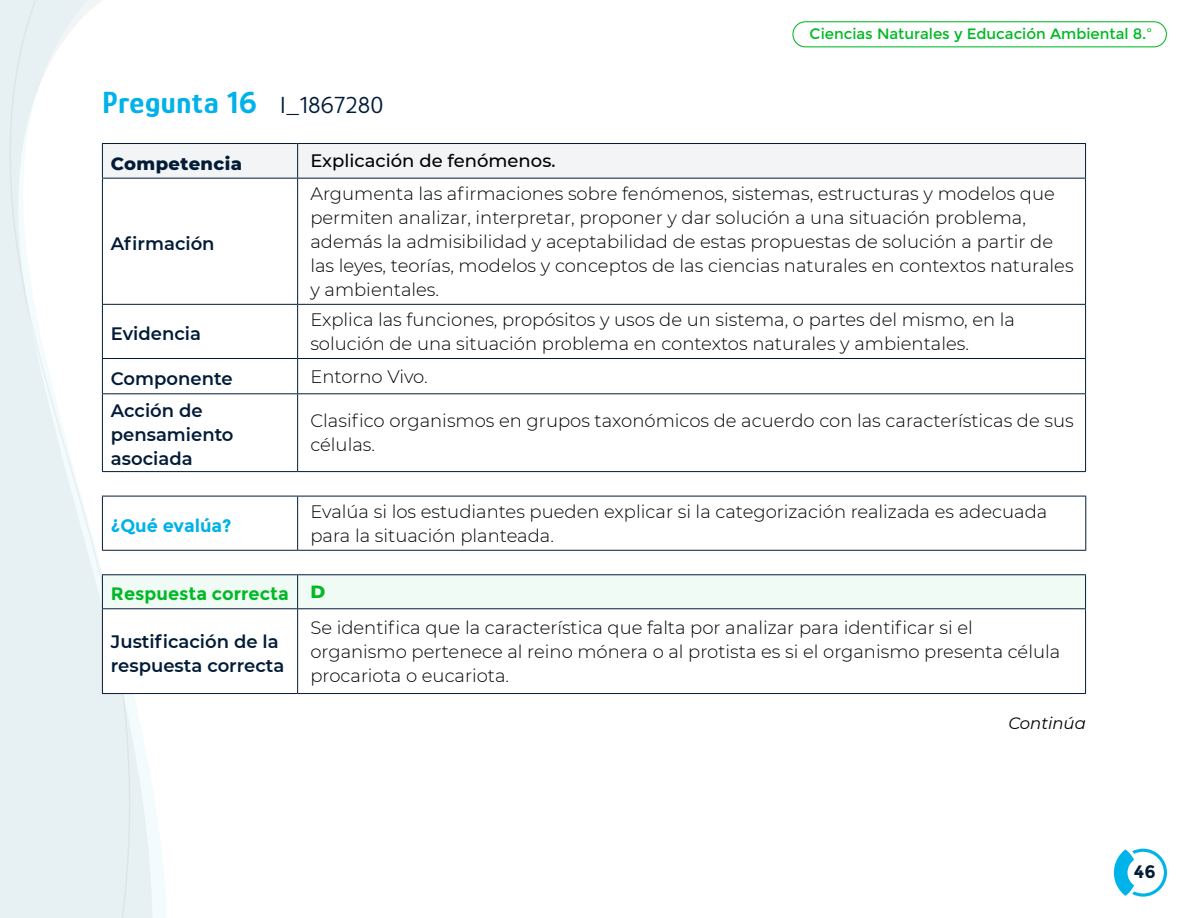
<style>
.page{position:relative;width:1188px;height:918px;background:#fff}
.page>*{position:absolute;margin:0;border:0;box-sizing:border-box;transform-origin:0 0}
.Subtítulos{font:700 31.5px "Glory";letter-spacing:.02em;color:#00b2e9}
.Texto_especificacion{font:300 18px/24px "Montserrat";color:#000}
.Encabezado_especific{font:600 18px/24px "Montserrat";color:#021c38}
.Texto_especificacion-2{font:500 18px "Montserrat";color:#000}
.Encabezado_especific-2{font:700 18px "Montserrat";color:#00b924}
.Encabezado_especific-3{font:800 18px "Montserrat";letter-spacing:.02em;color:#021c38}
.Encabezado_especific-4{font:700 18px "Montserrat";color:#00b2e9}
.t1{font:700 18px "Montserrat";color:#021c38}
.Texto_especificacion-3{font:800 18px "Montserrat";color:#00b924}
.Continúa{font:italic 16.5px "Montserrat";color:#000}
.t2{font:15px "Montserrat";color:#00b924}
.s1{font-weight:400;font-size:24px;color:#021c38}
</style>
<div class="page">
<svg style="left:1114px;top:849px;width:53px;height:48px"></svg>
<svg style="left:152px;top:472px;width:16px;height:446px"></svg>
<svg style="left:0;top:0;width:152px;height:918px;fill:#e7f0f3"></svg>
<svg style="left:9px;top:0;width:121px;height:918px"></svg>
<div style="left:792px;top:21px;width:375px;height:26px;border:1px solid #00b924;border-radius:13px"></div>
<div style="left:103px;top:144px;width:982px;height:34px;background:#f3f4f5"></div>
<svg style="left:103px;top:179px;width:194px;height:292px"></svg>
<hr style="left:102px;top:143px;width:196px;height:1px;background:#021c38">
<hr style="left:102px;top:144px;width:1px;height:34px;background:#021c38">
<hr style="left:298px;top:143px;width:788px;height:1px;background:#021c38">
<hr style="left:297px;top:144px;width:1px;height:34px;background:#021c38">
<hr style="left:1085px;top:144px;width:1px;height:34px;background:#021c38">
<hr style="left:102px;top:178px;width:196px;height:1px;background:#021c38">
<hr style="left:102px;top:179px;width:1px;height:125px;background:#021c38">
<hr style="left:298px;top:178px;width:788px;height:1px;background:#021c38">
<hr style="left:297px;top:179px;width:1px;height:125px;background:#021c38">
<hr style="left:1085px;top:179px;width:1px;height:125px;background:#021c38">
<hr style="left:102px;top:304px;width:196px;height:1px;background:#021c38">
<hr style="left:102px;top:305px;width:1px;height:53px;background:#021c38">
<hr style="left:298px;top:304px;width:788px;height:1px;background:#021c38">
<hr style="left:297px;top:305px;width:1px;height:53px;background:#021c38">
<hr style="left:1085px;top:305px;width:1px;height:53px;background:#021c38">
<hr style="left:102px;top:358px;width:196px;height:1px;background:#021c38">
<hr style="left:102px;top:359px;width:1px;height:34px;background:#021c38">
<hr style="left:298px;top:358px;width:788px;height:1px;background:#021c38">
<hr style="left:297px;top:359px;width:1px;height:34px;background:#021c38">
<hr style="left:1085px;top:359px;width:1px;height:34px;background:#021c38">
<hr style="left:102px;top:393px;width:196px;height:1px;background:#021c38">
<hr style="left:102px;top:394px;width:1px;height:77px;background:#021c38">
<hr style="left:298px;top:393px;width:788px;height:1px;background:#021c38">
<hr style="left:297px;top:394px;width:1px;height:77px;background:#021c38">
<hr style="left:1085px;top:394px;width:1px;height:77px;background:#021c38">
<hr style="left:102px;top:471px;width:196px;height:1px;background:#021c38">
<hr style="left:298px;top:471px;width:788px;height:1px;background:#021c38">
<hr style="left:298px;top:496px;width:788px;height:1px;background:#021c38">
<hr style="left:1085px;top:496px;width:1px;height:54px;background:#021c38">
<hr style="left:298px;top:550px;width:788px;height:1px;background:#021c38">
<hr style="left:102px;top:496px;width:196px;height:1px;background:#021c38">
<hr style="left:102px;top:496px;width:1px;height:54px;background:#021c38">
<hr style="left:297px;top:496px;width:1px;height:54px;background:#021c38">
<hr style="left:102px;top:550px;width:196px;height:1px;background:#021c38">
<div style="left:103px;top:575px;width:982px;height:33px;background:#f0fbf5"></div>
<div style="left:102px;top:609px;width:196px;height:85px;background:#fff"></div>
<hr style="left:102px;top:609px;width:1px;height:84px;background:#021c38">
<hr style="left:297px;top:609px;width:1px;height:84px;background:#021c38">
<hr style="left:1085px;top:609px;width:1px;height:84px;background:#021c38">
<hr style="left:102px;top:693px;width:196px;height:1px;background:#021c38">
<hr style="left:298px;top:693px;width:788px;height:1px;background:#021c38">
<hr style="left:298px;top:574px;width:788px;height:1px;background:#021c38">
<hr style="left:1085px;top:575px;width:1px;height:33px;background:#021c38">
<hr style="left:298px;top:608px;width:788px;height:1px;background:#021c38">
<hr style="left:102px;top:574px;width:196px;height:1px;background:#021c38">
<hr style="left:102px;top:575px;width:1px;height:33px;background:#021c38">
<hr style="left:297px;top:575px;width:1px;height:33px;background:#021c38">
<hr style="left:102px;top:608px;width:196px;height:1px;background:#021c38">
<p class="Subtítulos" style="left:102px;top:83px;width:283px">Pregunta 16 <span class="s1">I_1867280</span></p>
<p class="Encabezado_especific-3" style="left:111px;top:150px;width:133px">Competencia</p>
<p class="Texto_especificacion-2" style="left:310px;top:148px;width:247px">Explicación de fenómenos.</p>
<p class="t2" style="left:810px;top:25px;width:344px">Ciencias Naturales y Educación Ambiental 8.º</p>
<p class="Encabezado_especific" style="left:111px;top:231px;width:105px">Afirmación</p>
<p class="Encabezado_especific" style="left:111px;top:321px;width:92px">Evidencia</p>
<p class="Texto_especificacion" style="left:310px;top:181px;width:765px">Argumenta las afirmaciones sobre fenómenos, sistemas, estructuras y modelos que permiten analizar, interpretar, proponer y dar solución a una situación problema, además la admisibilidad y aceptabilidad de estas propuestas de solución a partir de las leyes, teorías, modelos y conceptos de las ciencias naturales en contextos naturales y ambientales.</p>
<p class="Texto_especificacion" style="left:310px;top:307px;width:706px">Explica las funciones, propósitos y usos de un sistema, o partes del mismo, en la solución de una situación problema en contextos naturales y ambientales.</p>
<p class="Encabezado_especific" style="left:111px;top:366px;width:123px">Componente</p>
<p class="Texto_especificacion" style="left:310px;top:364px;width:119px">Entorno Vivo.</p>
<p class="Encabezado_especific" style="left:111px;top:398px;width:124px">Acción de pensamiento asociada</p>
<p class="Texto_especificacion" style="left:310px;top:408px;width:765px">Clasifico organismos en grupos taxonómicos de acuerdo con las características de sus células.</p>
<p class="Encabezado_especific-4" style="left:111px;top:515px;width:122px">¿Qué evalúa?</p>
<p class="Texto_especificacion" style="left:310px;top:499px;width:738px">Evalúa si los estudiantes pueden explicar si la categorización realizada es adecuada para la situación planteada.</p>
<p class="Encabezado_especific-2" style="left:111px;top:583px;width:179px">Respuesta correcta</p>
<p class="Texto_especificacion-3" style="left:310px;top:579px;width:16px">D</p>
<p class="Encabezado_especific" style="left:111px;top:629px;width:175px">Justificación de la respuesta correcta</p>
<p class="Texto_especificacion" style="left:310px;top:615px;width:751px">Se identifica que la característica que falta por analizar para identificar si el organismo pertenece al reino mónera o al protista es si el organismo presenta célula procariota o eucariota.</p>
<p class="Continúa" style="left:1008px;top:712px;width:79px">Continúa</p>
<p class="t1" style="left:1134px;top:861px;width:23px">46</p>
</div>
